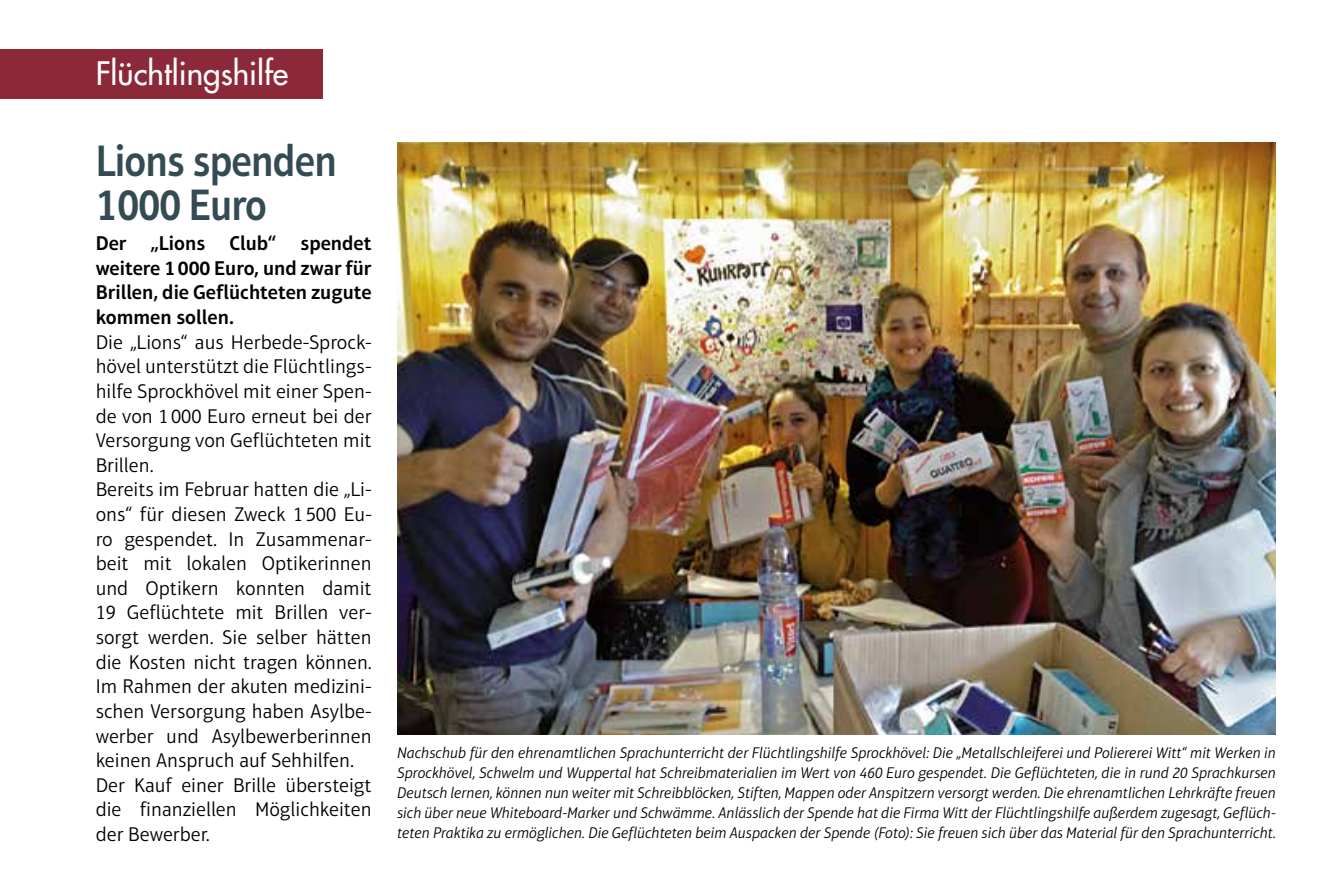
<style>
.page{position:relative;width:1339px;height:869px;background:#fff}
.page>*{position:absolute;margin:0;border:0;box-sizing:border-box;transform-origin:0 0}
.t1{font:600 44.77px/43.9px "Aptifer Sans LT Pro";letter-spacing:-.02em;color:#354b54;scale:.91 1}
.t2{font:500 31.5px "Futura LT Pro";color:#fff}
.t3{font:600 20.25px/24.8px "Aptifer Sans LT Pro";color:#000;text-align:justify}
.t4{font:300 20.03px/24.5px "Aptifer Sans LT Pro";color:#000}
.t5{font:italic 300 15.75px/20px "Aptifer Sans LT Pro";color:#000;text-align:justify}
</style>
<div class="page">
<div style="left:0;top:49px;width:322px;height:50px;background:#8b2939"></div>
<img style="left:397px;top:142px;width:879px;height:592px">
<h2 class="t2" style="left:96px;top:50px;width:194px">Flüchtlingshilfe</h2>
<h1 class="t1" style="left:96px;top:138px;width:267px">Lions spenden<br>1000 Euro</h1>
<p class="t3" style="left:96px;top:230px;width:277px">Der „Lions Club“ spendet weitere 1000 Euro, und zwar für Brillen, die Geflüchteten zugute kommen sollen.</p>
<p class="t4" style="left:96px;top:330px;width:278px">Die „Lions“ aus Herbede-Sprock&shy;hövel unterstützt die Flüchtlings&shy;hilfe Sprockhövel mit einer Spen&shy;de von 1000 Euro erneut bei der<br>Versorgung von Geflüchteten mit<br>Brillen.<br>Bereits im Februar hatten die „Li&shy;ons“ für diesen Zweck 1500 Eu&shy;ro gespendet. In Zusammenar&shy;beit mit lokalen Optikerinnen und Optikern konnten damit<br>19 Geflüchtete mit Brillen ver&shy;sorgt werden. Sie selber hätten die Kosten nicht tragen können.<br>Im Rahmen der akuten medizini&shy;schen Versorgung haben Asylbe&shy;werber und Asylbewerberinnen keinen Anspruch auf Sehhilfen.<br>Der Kauf einer Brille übersteigt die finanziellen Möglichkeiten der Bewerber.</p>
<p class="t5" style="left:397px;top:742px;width:880px">Nachschub für den ehrenamtlichen Sprachunterricht der Flüchtlingshilfe Sprockhövel: Die „Metallschleiferei und Poliererei Witt“ mit Werken in Sprockhövel, Schwelm und Wuppertal hat Schreibmaterialien im Wert von 460 Euro gespendet. Die Geflüchteten, die in rund 20 Sprachkursen Deutsch lernen, können nun weiter mit Schreibblöcken, Stiften, Mappen oder Anspitzern versorgt werden. Die ehrenamtlichen Lehrkräfte freuen sich über neue Whiteboard-Marker und Schwämme. Anlässlich der Spende hat die Firma Witt der Flüchtlingshilfe außerdem zugesagt, Geflüch&shy;teten Praktika zu ermöglichen. Die Geflüchteten beim Auspacken der Spende (Foto): Sie freuen sich über das Material für den Sprachunterricht.</p>
</div>
